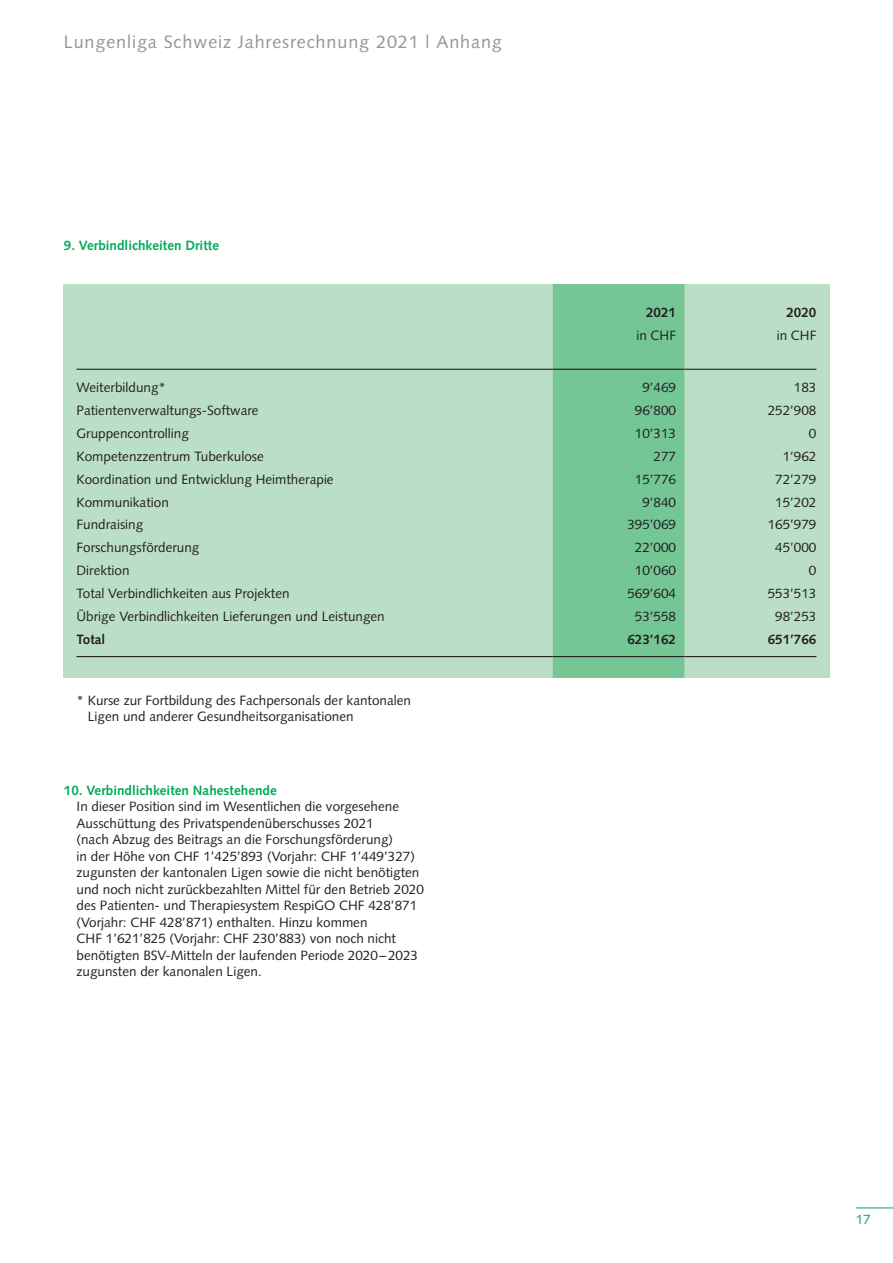
<style>
.page{position:relative;width:893px;height:1263px;background:#fff}
.page>*{position:absolute;margin:0;border:0;box-sizing:border-box;transform-origin:0 0}
.t1{font:18px "Syntax LT Std";letter-spacing:.05em;color:#939598}
.t2{font:13.5px/16.5px "Syntax LT Std";color:#231f20}
.t3{font:700 13.5px "Syntax LT Std";color:#00ab5b}
.t4{font:700 13.5px "Syntax LT Std";color:#231f20}
.t5{font:13.5px "Syntax LT Std";color:#00ab5b}
</style>
<div class="page">
<hr style="left:856px;top:1207px;width:37px;height:1px;background:#00ab5b">
<div style="left:64px;top:284px;width:766px;height:394px;background:#bbdfc6"></div>
<div style="left:553px;top:284px;width:132px;height:394px;background:#75c695"></div>
<svg style="left:685px;top:368px;width:131px;height:290px"></svg>
<hr style="left:77px;top:369px;width:476px;height:1px;background:#231f20">
<hr style="left:553px;top:369px;width:132px;height:1px;background:#231f20">
<hr style="left:685px;top:369px;width:131px;height:1px;background:#231f20">
<hr style="left:77px;top:656px;width:476px;height:1px;background:#231f20">
<hr style="left:553px;top:656px;width:132px;height:1px;background:#231f20">
<hr style="left:685px;top:656px;width:131px;height:1px;background:#231f20">
<h1 class="t1" style="left:64px;top:31px;width:440px">Lungenliga Schweiz Jahresrechnung 2021 | Anhang</h1>
<p class="t3" style="left:64px;top:238px;width:157px">9. Verbindlichkeiten Dritte</p>
<p class="t4" style="left:646px;top:305px;width:32px">2021</p>
<p class="t4" style="left:786px;top:305px;width:32px">2020</p>
<p class="t2" style="left:636px;top:327px;width:41px">in CHF</p>
<p class="t2" style="left:777px;top:327px;width:41px">in CHF</p>
<p class="t2" style="left:77px;top:379px;width:91px">Weiterbildung*</p>
<p class="t2" style="left:642px;top:379px;width:35px">9’469</p>
<p class="t2" style="left:794px;top:379px;width:24px">183</p>
<p class="t2" style="left:77px;top:402px;width:184px">Patientenverwaltungs-Software</p>
<p class="t2" style="left:635px;top:402px;width:43px">96’800</p>
<p class="t2" style="left:768px;top:402px;width:50px">252’908</p>
<p class="t2" style="left:77px;top:425px;width:114px">Gruppencontrolling</p>
<p class="t2" style="left:635px;top:425px;width:43px">10’313</p>
<p class="t2" style="left:809px;top:425px;width:9px">0</p>
<p class="t2" style="left:77px;top:448px;width:189px">Kompetenzzentrum Tuberkulose</p>
<p class="t2" style="left:654px;top:448px;width:24px">277</p>
<p class="t2" style="left:783px;top:448px;width:35px">1’962</p>
<p class="t2" style="left:77px;top:471px;width:259px">Koordination und Entwicklung Heimtherapie</p>
<p class="t2" style="left:635px;top:471px;width:43px">15’776</p>
<p class="t2" style="left:775px;top:471px;width:43px">72’279</p>
<p class="t2" style="left:77px;top:494px;width:94px">Kommunikation</p>
<p class="t2" style="left:642px;top:494px;width:35px">9’840</p>
<p class="t2" style="left:775px;top:494px;width:43px">15’202</p>
<p class="t2" style="left:77px;top:516px;width:68px">Fundraising</p>
<p class="t2" style="left:627px;top:516px;width:50px">395’069</p>
<p class="t2" style="left:768px;top:516px;width:50px">165’979</p>
<p class="t2" style="left:77px;top:539px;width:124px">Forschungsförderung</p>
<p class="t2" style="left:635px;top:539px;width:43px">22’000</p>
<p class="t2" style="left:775px;top:539px;width:43px">45’000</p>
<p class="t2" style="left:77px;top:562px;width:55px">Direktion</p>
<p class="t2" style="left:635px;top:562px;width:43px">10’060</p>
<p class="t2" style="left:809px;top:562px;width:9px">0</p>
<p class="t2" style="left:77px;top:585px;width:215px">Total Verbindlichkeiten aus Projekten</p>
<p class="t2" style="left:627px;top:585px;width:50px">569’604</p>
<p class="t2" style="left:768px;top:585px;width:50px">553’513</p>
<p class="t2" style="left:77px;top:608px;width:310px">Übrige Verbindlichkeiten Lieferungen und Leistungen</p>
<p class="t2" style="left:635px;top:608px;width:43px">53’558</p>
<p class="t2" style="left:775px;top:608px;width:43px">98’253</p>
<p class="t4" style="left:77px;top:631px;width:30px">Total</p>
<p class="t4" style="left:627px;top:631px;width:50px">623’162</p>
<p class="t4" style="left:768px;top:631px;width:50px">651’766</p>
<p class="t2" style="left:88px;top:692px;width:325px;text-indent:-11px">* Kurse zur Fortbildung des Fachpersonals der kantonalen<br>Ligen und anderer Gesundheitsorganisationen</p>
<p class="t3" style="left:64px;top:782px;width:215px">10. Verbindlichkeiten Nahestehende</p>
<p class="t2" style="left:77px;top:798px;width:349px">In dieser Position sind im Wesentlichen die vorgesehene Ausschüttung des Privatspendenüberschusses 2021<br>(nach Abzug des Beitrags an die Forschungsförderung)<br>in der Höhe von CHF 1’425’893 (Vorjahr: CHF 1’449’327) zugunsten der kantonalen Ligen sowie die nicht benötigten und noch nicht zurückbezahlten Mittel für den Betrieb 2020 des Patienten- und Therapiesystem RespiGO CHF 428’871 (Vorjahr: CHF 428’871) enthalten. Hinzu kommen<br>CHF 1’621’825 (Vorjahr: CHF 230’883) von noch nicht benötigten BSV-Mitteln der laufenden Periode 2020–2023 zugunsten der kanonalen Ligen.</p>
<p class="t5" style="left:856px;top:1211px;width:16px">17</p>
</div>
